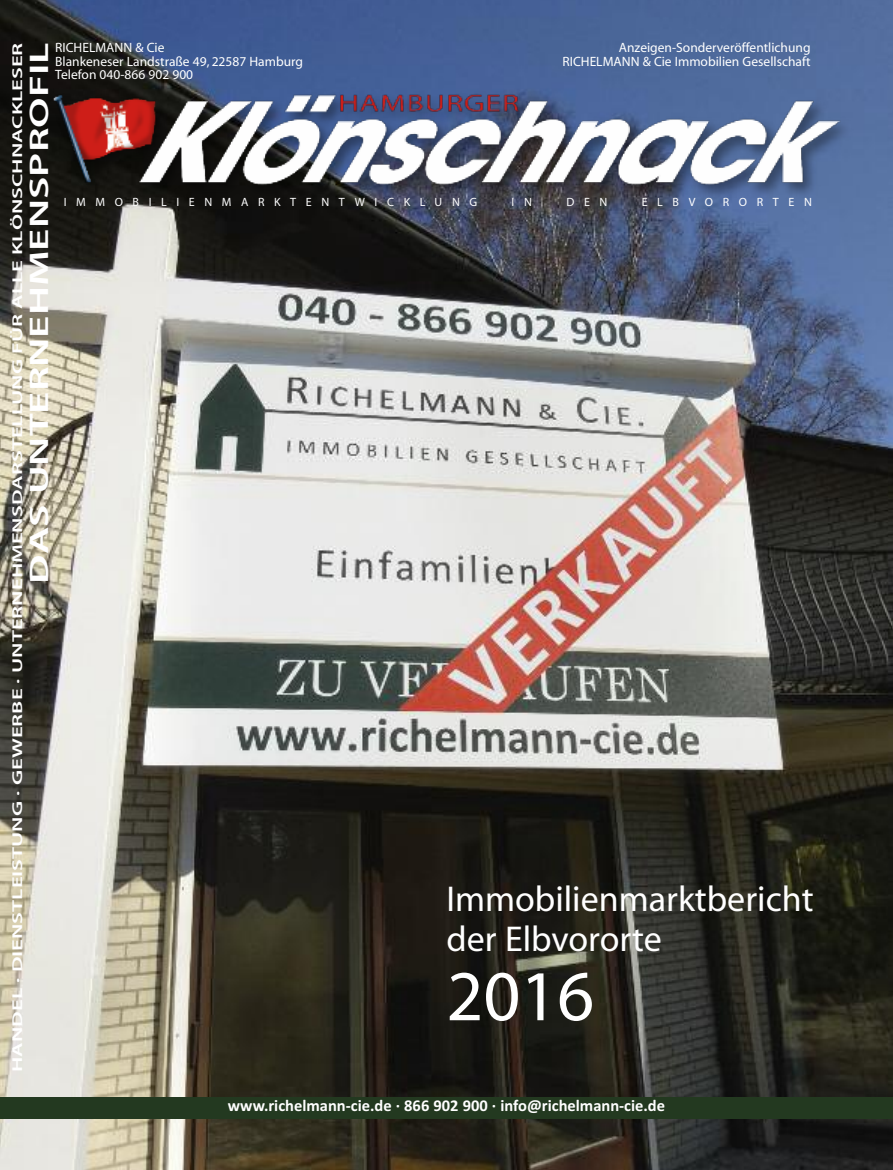
<style>
.page{position:relative;width:893px;height:1170px;background:#fff}
.page>*{position:absolute;margin:0;border:0;box-sizing:border-box;transform-origin:0 0}
.t1{font:72px "Adobe Corp ID Myriad Rg";color:#fff}
.t2{font:36px/40.5px "Adobe Corp ID Myriad Rg";color:#fff}
.t3{font:27px "Adobe Corp ID Myriad Sb";color:#fff;scale:1.6 1}
.t4{font:700 16.5px "Calibri";color:#fff}
.t5{font:14.25px "Adobe Corp ID Myriad Sb";color:#fff;scale:1.6 1}
.t6{font:13.5px/13.5px "Adobe Corp ID Myriad Rg";color:#fff}
.t7{font:12px "Adobe Corp ID Myriad Rg";letter-spacing:.8em;color:#fff}
</style>
<div class="page">
<img style="left:0;top:0;width:893px;height:1169px">
<img style="left:29px;top:84px;width:841px;height:124px">
<img style="left:44px;top:91px;width:803px;height:98px">
<div style="left:0;top:1097px;width:893px;height:21px;background:#233920"></div>
<p class="t6" style="left:55px;top:42px;width:249px">RICHELMANN &amp; Cie<br>Blankeneser Landstraße 49, 22587 Hamburg<br>Telefon 040-866 902 900</p>
<p class="t6" style="left:562px;top:42px;width:250px;text-align:right">Anzeigen-Sonderveröffentlichung<br>RICHELMANN &amp; Cie Immobilien Gesellschaft</p>
<p class="t5" style="left:12px;top:1071px;width:644px;rotate:-90deg">HANDEL · DIENSTLEISTUNG · GEWERBE · UNTERNEHMENSDARSTELLUNG FÜR ALLE KLÖNSCHNACKLESER</p>
<h3 class="t3" style="left:29px;top:583px;width:339px;rotate:-90deg">DAS UNTERNEHMENSPROFIL</h3>
<p class="t7" style="left:64px;top:198px;width:415px">IMMOBILIENMARKTENTWICKLUNG</p>
<p class="t7" style="left:512px;top:198px;width:22px">I N</p>
<p class="t7" style="left:566px;top:198px;width:42px">DEN</p>
<p class="t7" style="left:642px;top:198px;width:172px">ELBVORORTEN</p>
<h2 class="t2" style="left:446px;top:881px;width:369px">Immobilienmarktbericht der Elbvororte</h2>
<h1 class="t1" style="left:446px;top:969px;width:149px">2016</h1>
<p class="t4" style="left:228px;top:1095px;width:439px">www.richelmann-cie.de · 866 902 900 · info@richelmann-cie.de</p>
</div>
